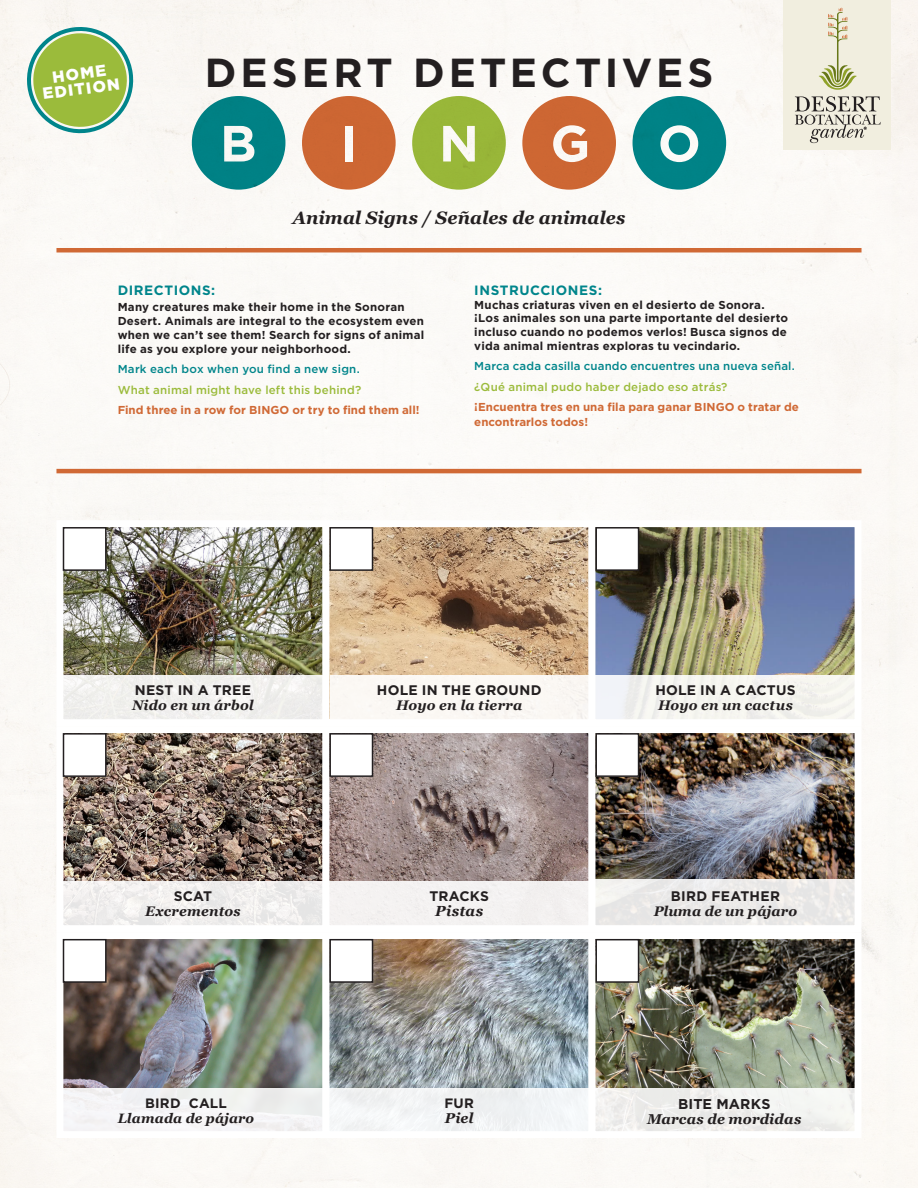
<style>
.page{position:relative;width:918px;height:1188px;background:#fbf9f6}
.page>*{position:absolute;margin:0;border:0;box-sizing:border-box;transform-origin:0 0}
.t1{font:700 50.85px "Gotham HTF";color:#fff}
.t2{font:700 40.5px "Gotham HTF";letter-spacing:.1em;color:#231f20}
.t3{font:italic 700 18px "Georgia";color:#231f20}
.t4{font:900 16.05px "Gotham HTF";color:#fff}
.t5{font:italic 700 14.55px "Georgia";letter-spacing:.03em;color:#231f20}
.t6{font:italic 700 14.25px "Georgia";letter-spacing:.01em;color:#231f20}
.t7{font:700 14.25px "Gotham HTF";letter-spacing:.01em;color:#231f20}
.t8{font:italic 700 13.8px "Georgia";letter-spacing:.01em;color:#231f20}
.t9{font:700 13.8px "Gotham HTF";letter-spacing:.015em;color:#231f20}
.t10{font:italic 700 13.65px "Georgia";letter-spacing:.01em;color:#231f20}
.t11{font:700 13.65px "Gotham HTF";letter-spacing:.02em;color:#231f20}
.t12{font:700 13.5px "Gotham HTF";letter-spacing:.045em;color:#00858b}
.t13{font:700 11.55px/13.8px "Gotham HTF";letter-spacing:.02em;color:#231f20}
.t14{font:700 11.55px "Gotham HTF";letter-spacing:.005em;color:#d06935}
.t15{font:500 11.55px "Gotham HTF";letter-spacing:.01em;color:#00858b}
.t16{font:500 11.55px "Gotham HTF";letter-spacing:.02em;color:#9bbb3b}
</style>
<div class="page">
<div style="left:192px;top:96px;width:93px;height:94px;background:#00858b;border-radius:50%"></div>
<div style="left:302px;top:96px;width:94px;height:94px;background:#d06935;border-radius:50%"></div>
<div style="left:412px;top:96px;width:94px;height:94px;background:#9bbb3b;border-radius:50%"></div>
<div style="left:522px;top:96px;width:94px;height:94px;background:#d06935;border-radius:50%"></div>
<div style="left:633px;top:96px;width:93px;height:94px;background:#00858b;border-radius:50%"></div>
<img style="left:64px;top:940px;width:257px;height:148px">
<div style="left:56px;top:932px;width:273px;height:206px;border:7px solid #fff"></div>
<img style="left:331px;top:940px;width:256px;height:148px">
<div style="left:323px;top:932px;width:272px;height:206px;border:7px solid #fff"></div>
<img style="left:597px;top:940px;width:257px;height:148px">
<div style="left:589px;top:932px;width:273px;height:206px;border:7px solid #fff"></div>
<img style="left:64px;top:734px;width:257px;height:147px">
<div style="left:56px;top:726px;width:273px;height:206px;border:7px solid #fff"></div>
<img style="left:331px;top:734px;width:256px;height:147px">
<div style="left:323px;top:726px;width:272px;height:206px;border:7px solid #fff"></div>
<img style="left:597px;top:734px;width:257px;height:145px">
<img style="left:64px;top:528px;width:257px;height:147px">
<div style="left:56px;top:520px;width:273px;height:206px;border:7px solid #fff"></div>
<svg style="left:331px;top:528px;width:256px;height:147px;background:#c1a07d"></svg>
<div style="left:323px;top:520px;width:272px;height:206px;border:7px solid #fff"></div>
<img style="left:597px;top:528px;width:257px;height:147px">
<div style="left:60px;top:675px;width:265px;height:45px;background:#f1f0ed"></div>
<div style="left:64px;top:881px;width:261px;height:45px;background:#f0eeed"></div>
<div style="left:60px;top:1088px;width:265px;height:47px;background:#f4f4f5"></div>
<div style="left:330px;top:675px;width:262px;height:45px;background:#fbf8f4"></div>
<div style="left:326px;top:881px;width:265px;height:45px;background:#f4f2f1"></div>
<div style="left:326px;top:1088px;width:266px;height:47px;background:#f2f4f6"></div>
<div style="left:592px;top:675px;width:267px;height:45px;background:#f5f4f0"></div>
<div style="left:592px;top:879px;width:267px;height:47px;background:#ebe9e8"></div>
<svg style="left:592px;top:1088px;width:265px;height:47px;fill:#f2f2f0"></svg>
<div style="left:64px;top:528px;width:42px;height:42px;background:#fff"></div>
<div style="left:63px;top:527px;width:44px;height:44px;border:2px solid #231f20"></div>
<div style="left:64px;top:734px;width:42px;height:42px;background:#fff"></div>
<div style="left:63px;top:733px;width:44px;height:44px;border:2px solid #231f20"></div>
<div style="left:64px;top:940px;width:42px;height:42px;background:#fff"></div>
<div style="left:63px;top:939px;width:44px;height:44px;border:2px solid #231f20"></div>
<div style="left:330px;top:528px;width:43px;height:42px;background:#fff"></div>
<div style="left:329px;top:527px;width:44px;height:44px;border:2px solid #231f20"></div>
<div style="left:330px;top:734px;width:43px;height:42px;background:#fff"></div>
<div style="left:329px;top:733px;width:44px;height:44px;border:2px solid #231f20"></div>
<div style="left:330px;top:940px;width:43px;height:42px;background:#fff"></div>
<div style="left:329px;top:939px;width:44px;height:44px;border:2px solid #231f20"></div>
<div style="left:596px;top:528px;width:43px;height:42px;background:#fff"></div>
<div style="left:595px;top:527px;width:44px;height:44px;border:2px solid #231f20"></div>
<div style="left:596px;top:734px;width:43px;height:42px;background:#fff"></div>
<div style="left:595px;top:733px;width:44px;height:44px;border:2px solid #231f20"></div>
<div style="left:596px;top:940px;width:43px;height:42px;background:#fff"></div>
<div style="left:595px;top:939px;width:44px;height:44px;border:2px solid #231f20"></div>
<hr style="left:56px;top:248px;width:806px;height:4px;background:#d06935">
<hr style="left:56px;top:469px;width:806px;height:4px;background:#d06935">
<div style="left:784px;top:0;width:107px;height:149px;background:#f1eedf"></div>
<svg style="left:819px;top:7px;width:38px;height:83px"></svg>
<svg style="left:795px;top:96px;width:86px;height:47px"></svg>
<svg style="left:26px;top:26px;width:108px;height:109px"></svg>
<p class="t4" style="left:51px;top:68px;width:56px;rotate:-7deg">HOME</p>
<p class="t4" style="left:42px;top:84px;width:79px;rotate:-7deg">EDITION</p>
<p class="t2" style="left:205px;top:50px;width:510px">DESERT DETECTIVES</p>
<h1 class="t1" style="left:220px;top:114px;width:38px">B</h1>
<h1 class="t1" style="left:341px;top:114px;width:19px">I</h1>
<h1 class="t1" style="left:439px;top:114px;width:42px">N</h1>
<h1 class="t1" style="left:551px;top:114px;width:41px">G</h1>
<h1 class="t1" style="left:658px;top:114px;width:45px">O</h1>
<p class="t3" style="left:293px;top:205px;width:334px">Animal Signs / Señales de animales</p>
<p class="t12" style="left:118px;top:282px;width:99px">DIRECTIONS:</p>
<p class="t13" style="left:118px;top:300px;width:308px">Many creatures make their home in the Sonoran Desert. Animals are integral to the ecosystem even when we can’t see them! Search for signs of animal life as you explore your neighborhood.</p>
<p class="t15" style="left:118px;top:362px;width:244px">Mark each box when you find a new sign.</p>
<p class="t16" style="left:118px;top:383px;width:245px">What animal might have left this behind?</p>
<p class="t14" style="left:118px;top:403px;width:303px">Find three in a row for BINGO or try to find them all!</p>
<p class="t12" style="left:474px;top:282px;width:129px">INSTRUCCIONES:</p>
<p class="t13" style="left:474px;top:297px;width:316px">Muchas criaturas viven en el desierto de Sonora. ¡Los animales son una parte importante del desierto incluso cuando no podemos verlos! Busca signos de vida animal mientras exploras tu vecindario.</p>
<p class="t15" style="left:474px;top:360px;width:322px">Marca cada casilla cuando encuentres una nueva señal.</p>
<p class="t16" style="left:474px;top:380px;width:255px">¿Qué animal pudo haber dejado eso atrás?</p>
<p class="t14" style="left:474px;top:401px;width:326px">¡Encuentra tres en una fila para ganar BINGO o tratar de</p>
<p class="t14" style="left:474px;top:415px;width:115px">encontrarlos todos!</p>
<p class="t9" style="left:135px;top:682px;width:118px">NEST IN A TREE</p>
<p class="t8" style="left:132px;top:695px;width:123px">Nido en un árbol</p>
<p class="t9" style="left:377px;top:682px;width:166px">HOLE IN THE GROUND</p>
<p class="t8" style="left:396px;top:695px;width:128px">Hoyo en la tierra</p>
<p class="t9" style="left:655px;top:682px;width:142px">HOLE IN A CACTUS</p>
<p class="t8" style="left:658px;top:695px;width:136px">Hoyo en un cactus</p>
<p class="t9" style="left:174px;top:888px;width:40px">SCAT</p>
<p class="t8" style="left:145px;top:901px;width:97px">Excrementos</p>
<p class="t9" style="left:429px;top:888px;width:61px">TRACKS</p>
<p class="t5" style="left:435px;top:900px;width:50px">Pistas</p>
<p class="t9" style="left:671px;top:888px;width:111px">BIRD FEATHER</p>
<p class="t8" style="left:654px;top:901px;width:145px">Pluma de un pájaro</p>
<p class="t11" style="left:145px;top:1096px;width:83px">BIRD CALL</p>
<p class="t10" style="left:118px;top:1108px;width:138px">Llamada de pájaro</p>
<p class="t11" style="left:444px;top:1096px;width:31px">FUR</p>
<p class="t6" style="left:445px;top:1108px;width:30px">Piel</p>
<p class="t7" style="left:678px;top:1096px;width:94px">BITE MARKS</p>
<p class="t6" style="left:647px;top:1108px;width:156px">Marcas de mordidas</p>
</div>
